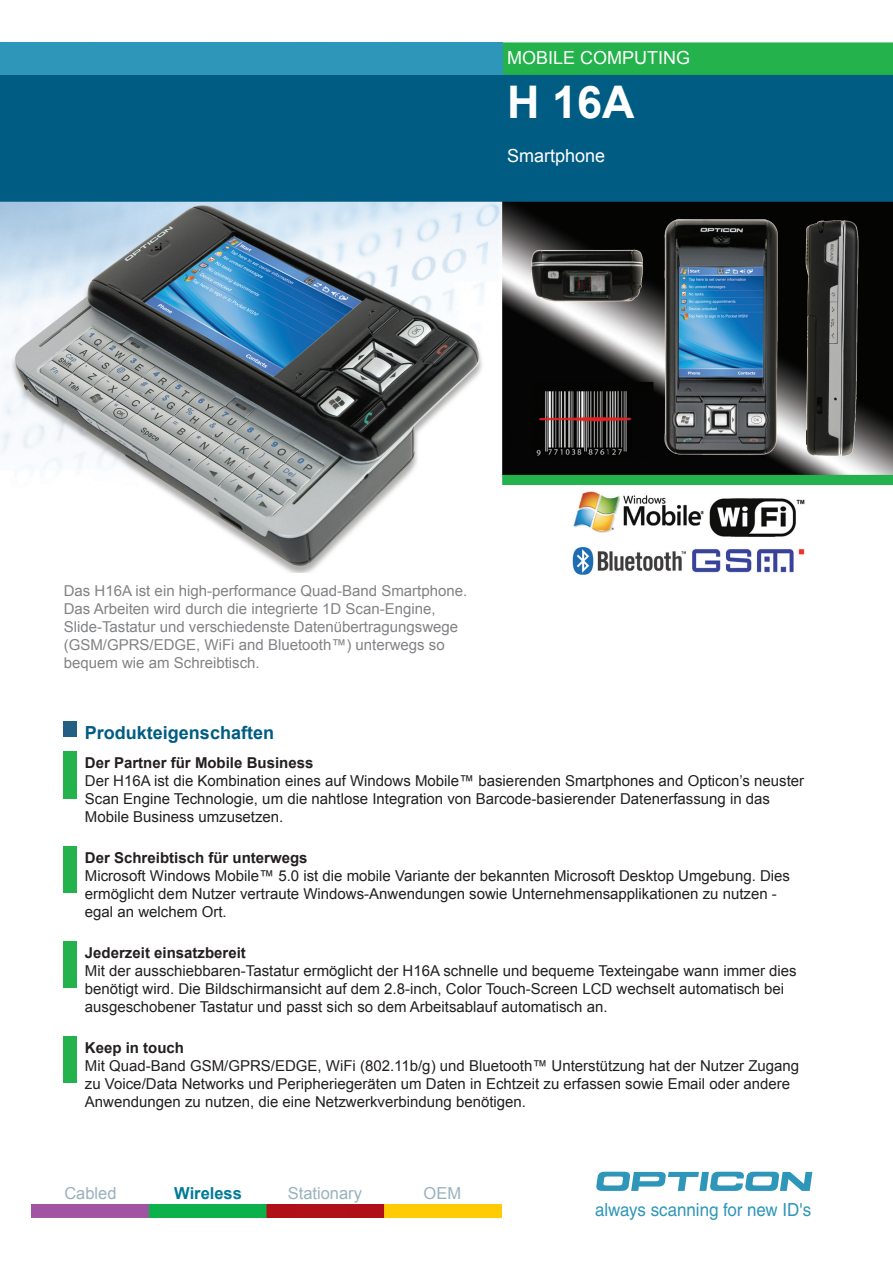
<style>
.page{position:relative;width:893px;height:1263px;background:#fff}
.page>*{position:absolute;margin:0;border:0;box-sizing:border-box;transform-origin:0 0}
.t1{font:700 45px "Arial";color:#fff}
.t2{font:18px "Arial";color:#fff}
.t3{font:18px "Helvetica";color:#2e96b8;scale:.94 1}
.t4{font:700 18px "Arial";color:#015c83}
.t5{font:16.5px "Arial";color:#99b2bd}
.t6{font:700 16.5px "Arial";color:#007a97}
.t7{font:15px/18px "Arial";color:#231f20}
.t8{font:15px/18px "Arial";color:#808285}
.t9{font:700 15px "Arial";color:#231f20}
</style>
<div class="page">
<svg style="left:596px;top:1172px;width:216px;height:19px"></svg>
<img style="left:31px;top:1205px;width:471px;height:12px">
<img style="left:0;top:42px;width:893px;height:533px">
<img style="left:64px;top:721px;width:12px;height:15px">
<img style="left:64px;top:751px;width:12px;height:47px">
<img style="left:64px;top:846px;width:12px;height:47px">
<img style="left:64px;top:941px;width:12px;height:47px">
<img style="left:64px;top:1036px;width:12px;height:47px">
<div style="left:0;top:43px;width:502px;height:32px;background:#2e96b8"></div>
<p class="t2" style="left:507px;top:46px;width:185px">MOBILE COMPUTING</p>
<p class="t1" style="left:507px;top:73px;width:129px">H 16A</p>
<p class="t2" style="left:507px;top:144px;width:100px">Smartphone</p>
<p class="t8" style="left:64px;top:582px;width:405px">Das H16A ist ein high-performance Quad-Band Smartphone.<br>Das Arbeiten wird durch die integrierte 1D Scan-Engine, Slide-Tastatur und verschiedenste Datenübertragungswege (GSM/GPRS/EDGE, WiFi and Bluetooth™) unterwegs so bequem wie am Schreibtisch.</p>
<p class="t4" style="left:85px;top:720px;width:191px">Produkteigenschaften</p>
<p class="t9" style="left:85px;top:753px;width:230px">Der Partner für Mobile Business</p>
<p class="t7" style="left:85px;top:772px;width:721px">Der H16A ist die Kombination eines auf Windows Mobile™ basierenden Smartphones and Opticon’s neuster<br>Scan Engine Technologie, um die nahtlose Integration von Barcode-basierender Datenerfassung in das<br>Mobile Business umzusetzen.</p>
<p class="t9" style="left:85px;top:848px;width:224px">Der Schreibtisch für unterwegs</p>
<p class="t7" style="left:85px;top:867px;width:706px">Microsoft Windows Mobile™ 5.0 ist die mobile Variante der bekannten Microsoft Desktop Umgebung. Dies ermöglicht dem Nutzer vertraute Windows-Anwendungen sowie Unternehmensapplikationen zu nutzen - egal an welchem Ort.</p>
<p class="t9" style="left:85px;top:943px;width:162px">Jederzeit einsatzbereit</p>
<p class="t7" style="left:85px;top:962px;width:713px">Mit der ausschiebbaren-Tastatur ermöglicht der H16A schnelle und bequeme Texteingabe wann immer dies benötigt wird. Die Bildschirmansicht auf dem 2.8-inch, Color Touch-Screen LCD wechselt automatisch bei ausgeschobener Tastatur und passt sich so dem Arbeitsablauf automatisch an.</p>
<p class="t9" style="left:85px;top:1038px;width:101px">Keep in touch</p>
<p class="t7" style="left:85px;top:1057px;width:716px">Mit Quad-Band GSM/GPRS/EDGE, WiFi (802.11b/g) und Bluetooth™ Unterstützung hat der Nutzer Zugang zu Voice/Data Networks und Peripheriegeräten um Daten in Echtzeit zu erfassen sowie Email oder andere<br>Anwendungen zu nutzen, die eine Netzwerkverbindung benötigen.</p>
<p class="t5" style="left:64px;top:1182px;width:54px">Cabled</p>
<p class="t6" style="left:174px;top:1182px;width:69px">Wireless</p>
<p class="t5" style="left:288px;top:1182px;width:76px">Stationary</p>
<p class="t5" style="left:424px;top:1182px;width:39px">OEM</p>
<p class="t3" style="left:595px;top:1200px;width:231px">always scanning for new ID's</p>
</div>
